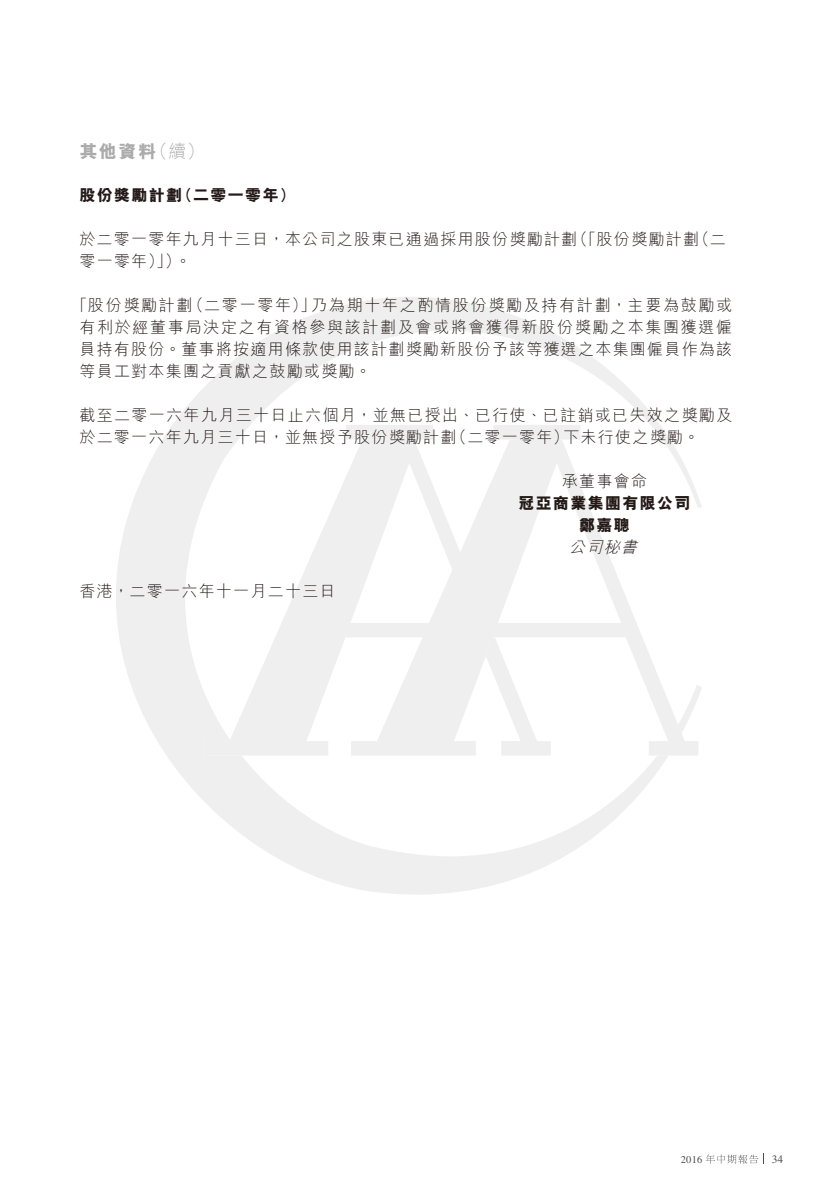
<style>
.page{position:relative;width:840px;height:1191px;background:#fff}
.page>*{position:absolute;margin:0;border:0;box-sizing:border-box;transform-origin:0 0}
.t1{font:800 18px "M Hei HK";color:#ababac}
.t2{font:300 18px "M Hei HK";color:#ababac}
.t3{font:300 16px/22px "M Hei HK";letter-spacing:.08em;color:#231916}
.t4{font:800 16px/22px "M Hei HK";letter-spacing:.085em;color:#231916;text-align:center}
.t5{font:300 16px "M Hei HK";letter-spacing:.105em;color:#231916}
.t6{font:italic 300 16px "M Hei HK";color:#231916}
.t7{font:11.4px "Times LT Std";color:#4d4a4a}
.t8{font:10.4px "Times LT Std";color:#4d4a4a}
</style>
<div class="page">
<svg style="left:116px;top:297px;width:585px;height:597px"></svg>
<svg style="left:203px;top:439px;width:148px;height:316px"></svg>
<svg style="left:345px;top:425px;width:87px;height:14px"></svg>
<svg style="left:351px;top:439px;width:347px;height:316px"></svg>
<svg style="left:493px;top:425px;width:87px;height:14px"></svg>
<svg style="left:705px;top:1154px;width:53px;height:10px"></svg>
<p class="t2" style="left:150px;top:139px;width:57px">（續(</p>
<p class="t1" style="left:79px;top:140px;width:78px">其他資料</p>
<p class="t4" style="left:79px;top:184px;width:104px">股份獎勵計劃</p>
<p class="t4" style="left:177px;top:184px;width:120px">（二零一零年(</p>
<p class="t3" style="left:571px;top:227px;width:129px">（「股份獎勵計劃</p>
<p class="t3" style="left:693px;top:227px;width:34px">（二</p>
<p class="t3" style="left:175px;top:227px;width:403px;text-indent:-96px">於二零一零年九月十三日，本公司之股東已通過採用股份獎勵計劃。</p>
<p class="t3" style="left:79px;top:249px;width:103px">零一零年 (「(</p>
<p class="t3" style="left:188px;top:293px;width:130px">（二零一零年）」</p>
<p class="t5" style="left:311px;top:293px;width:422px">乃為期十年之酌情股份獎勵及持有計劃，主要為鼓勵或</p>
<p class="t3" style="left:79px;top:293px;width:654px;text-indent:-8px">「股份獎勵計劃<br>有利於經董事局決定之有資格參與該計劃及會或將會獲得新股份獎勵之本集團獲選僱員持有股份。董事將按適用條款使用該計劃獎勵新股份予該等獲選之本集團僱員作為該等員工對本集團之貢獻之鼓勵或獎勵。</p>
<p class="t3" style="left:563px;top:403px;width:170px;text-indent:-483px">截至二零一六年九月三十日止六個月，並無已授出、已行使、已註銷或已失效之獎勵及下未行使之獎勵。</p>
<p class="t3" style="left:450px;top:425px;width:119px">（二零一零年）</p>
<p class="t3" style="left:79px;top:425px;width:378px">於二零一六年九月三十日，並無授予股份獎勵計劃</p>
<p class="t3" style="left:79px;top:579px;width:257px">香港，二零一六年十一月二十三日</p>
<p class="t3" style="left:561px;top:469px;width:86px">承董事會命</p>
<p class="t4" style="left:518px;top:492px;width:173px">冠亞商業集團有限公司鄭嘉聰</p>
<p class="t6" style="left:568px;top:535px;width:75px">公司秘書</p>
<p class="t8" style="left:680px;top:1154px;width:23px">2016</p>
<p class="t7" style="left:771px;top:1152px;width:13px">34</p>
</div>
